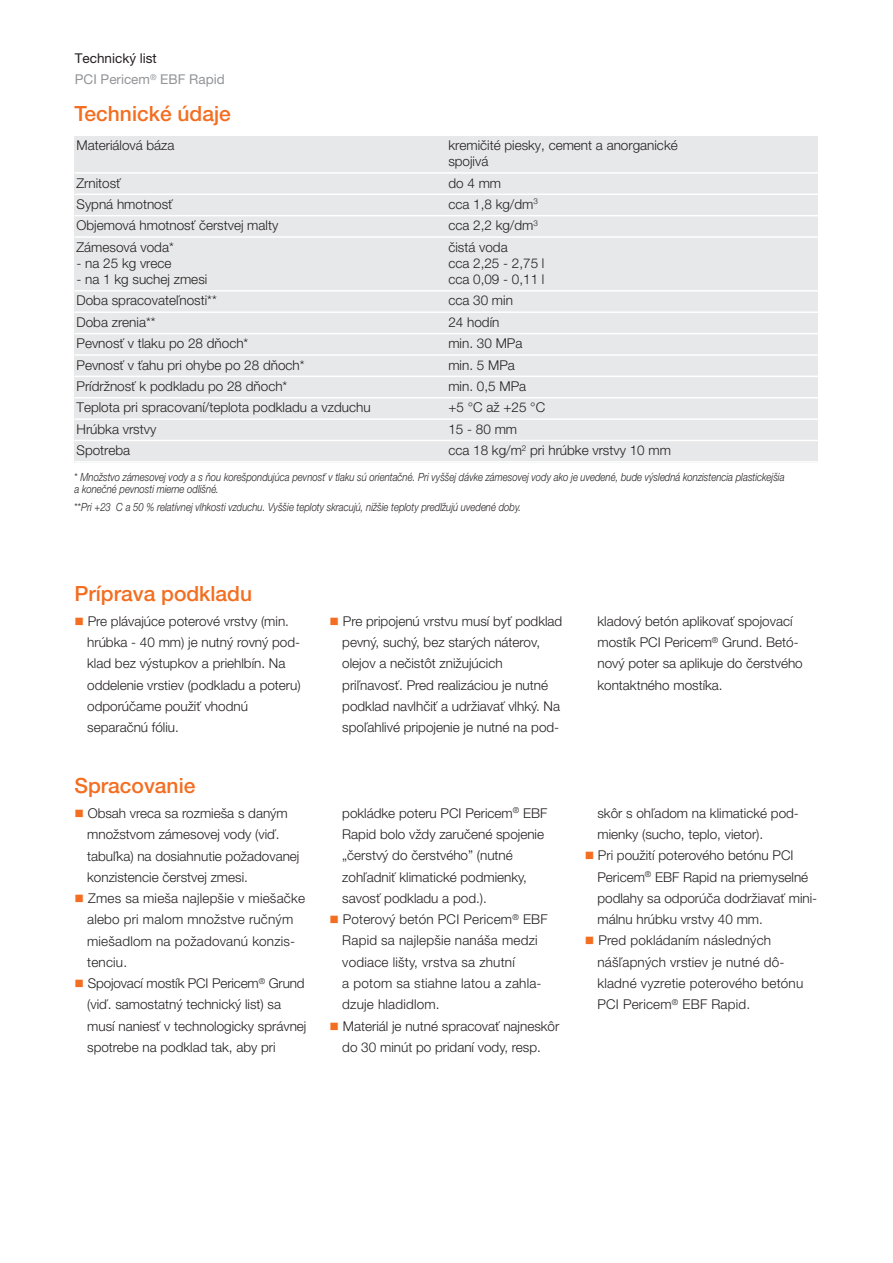
<style>
.page{position:relative;width:893px;height:1263px;background:#fff}
.page>*{position:absolute;margin:0;border:0;box-sizing:border-box;transform-origin:0 0}
.t1{font:500 21px "Helvetica Neue LT Pro";color:#f36e21}
.t2{font:300 13.5px/21.3px "Helvetica Neue LT Pro";color:#231f20}
.t3{font:13.5px/21.3px "Helvetica Neue LT Pro";color:#939598}
.t4{font:italic 300 11.25px/12px "Helvetica Neue LT Pro";color:#231f20;scale:.85 1}
.s1{color:#231f20}
.s2{font-style:normal}
.s3{color:#f36e21}
</style>
<div class="page">
<div style="left:74px;top:136px;width:372px;height:37px;background:#e7e8e9"></div>
<div style="left:446px;top:136px;width:372px;height:37px;background:#e7e8e9"></div>
<div style="left:74px;top:173px;width:372px;height:21px;background:#e7e8e9"></div>
<div style="left:446px;top:173px;width:372px;height:21px;background:#e7e8e9"></div>
<div style="left:74px;top:194px;width:372px;height:22px;background:#e7e8e9"></div>
<div style="left:446px;top:194px;width:372px;height:22px;background:#e7e8e9"></div>
<div style="left:74px;top:216px;width:372px;height:21px;background:#e7e8e9"></div>
<div style="left:446px;top:216px;width:372px;height:21px;background:#e7e8e9"></div>
<div style="left:74px;top:237px;width:372px;height:54px;background:#e7e8e9"></div>
<div style="left:446px;top:237px;width:372px;height:54px;background:#e7e8e9"></div>
<div style="left:74px;top:291px;width:372px;height:21px;background:#e7e8e9"></div>
<div style="left:446px;top:291px;width:372px;height:21px;background:#e7e8e9"></div>
<div style="left:74px;top:312px;width:372px;height:22px;background:#e7e8e9"></div>
<div style="left:446px;top:312px;width:372px;height:22px;background:#e7e8e9"></div>
<div style="left:74px;top:334px;width:372px;height:21px;background:#e7e8e9"></div>
<div style="left:446px;top:334px;width:372px;height:21px;background:#e7e8e9"></div>
<div style="left:74px;top:355px;width:372px;height:21px;background:#e7e8e9"></div>
<div style="left:446px;top:355px;width:372px;height:21px;background:#e7e8e9"></div>
<div style="left:74px;top:376px;width:372px;height:22px;background:#e7e8e9"></div>
<div style="left:446px;top:376px;width:372px;height:22px;background:#e7e8e9"></div>
<div style="left:74px;top:398px;width:372px;height:21px;background:#e7e8e9"></div>
<div style="left:446px;top:398px;width:372px;height:21px;background:#e7e8e9"></div>
<div style="left:74px;top:419px;width:372px;height:21px;background:#e7e8e9"></div>
<div style="left:446px;top:419px;width:372px;height:21px;background:#e7e8e9"></div>
<div style="left:74px;top:440px;width:372px;height:23px;background:#e7e8e9"></div>
<div style="left:446px;top:440px;width:372px;height:23px;background:#e7e8e9"></div>
<hr style="left:74px;top:172px;width:744px;height:2px;background:#fff">
<hr style="left:74px;top:194px;width:744px;height:1px;background:#fff">
<hr style="left:74px;top:215px;width:744px;height:1px;background:#fff">
<hr style="left:74px;top:236px;width:744px;height:2px;background:#fff">
<hr style="left:74px;top:290px;width:744px;height:2px;background:#fff">
<hr style="left:74px;top:311px;width:744px;height:2px;background:#fff">
<hr style="left:74px;top:333px;width:744px;height:1px;background:#fff">
<hr style="left:74px;top:354px;width:744px;height:2px;background:#fff">
<hr style="left:74px;top:376px;width:744px;height:1px;background:#fff">
<hr style="left:74px;top:397px;width:744px;height:1px;background:#fff">
<hr style="left:74px;top:418px;width:744px;height:2px;background:#fff">
<hr style="left:74px;top:440px;width:744px;height:1px;background:#fff">
<hr style="left:74px;top:461px;width:744px;height:2px;background:#fff">
<p class="t3" style="left:75px;top:49px;width:151px"><span class="s1">Technický list<br></span>PCI Pericem<sup>®</sup> EBF Rapid</p>
<h1 class="t1" style="left:74px;top:106px;width:158px">Technické údaje</h1>
<p class="t2" style="left:77px;top:136px;width:100px">Materiálová báza</p>
<p class="t2" style="left:448px;top:138px;width:231px;line-height:16.2px">kremičité piesky, cement a anorganické spojivá</p>
<p class="t2" style="left:77px;top:173px;width:46px">Zrnitosť</p>
<p class="t2" style="left:448px;top:173px;width:54px">do 4 mm</p>
<p class="t2" style="left:77px;top:195px;width:98px">Sypná hmotnosť</p>
<p class="t2" style="left:448px;top:195px;width:91px">cca 1,8 kg/dm<sup>3</sup></p>
<p class="t2" style="left:77px;top:216px;width:203px">Objemová hmotnosť čerstvej malty</p>
<p class="t2" style="left:448px;top:216px;width:91px">cca 2,2 kg/dm<sup>3</sup></p>
<p class="t2" style="left:77px;top:237px;width:99px">Zámesová voda*</p>
<p class="t2" style="left:77px;top:254px;width:97px">- na 25 kg vrece</p>
<p class="t2" style="left:77px;top:270px;width:132px">- na 1 kg suchej zmesi</p>
<p class="t2" style="left:448px;top:240px;width:98px;line-height:16.2px">čistá voda<br>cca 2,25 - 2,75 l cca 0,09 - 0,11 l</p>
<p class="t2" style="left:77px;top:291px;width:142px">Doba spracovateľnosti**</p>
<p class="t2" style="left:448px;top:291px;width:66px">cca 30 min</p>
<p class="t2" style="left:77px;top:313px;width:81px">Doba zrenia**</p>
<p class="t2" style="left:448px;top:313px;width:53px">24 hodín</p>
<p class="t2" style="left:77px;top:334px;width:173px">Pevnosť v tlaku po 28 dňoch*</p>
<p class="t2" style="left:448px;top:334px;width:76px">min. 30 MPa</p>
<p class="t2" style="left:77px;top:355px;width:230px">Pevnosť v ťahu pri ohybe po 28 dňoch*</p>
<p class="t2" style="left:448px;top:355px;width:68px">min. 5 MPa</p>
<p class="t2" style="left:77px;top:377px;width:212px">Prídržnosť k podkladu po 28 dňoch*</p>
<p class="t2" style="left:448px;top:377px;width:79px">min. 0,5 MPa</p>
<p class="t2" style="left:77px;top:398px;width:296px">Teplota pri spracovaní/teplota podkladu a vzduchu</p>
<p class="t2" style="left:448px;top:398px;width:98px">+5 °C až +25 °C</p>
<p class="t2" style="left:77px;top:420px;width:81px">Hrúbka vrstvy</p>
<p class="t2" style="left:448px;top:420px;width:70px">15 - 80 mm</p>
<p class="t2" style="left:77px;top:441px;width:55px">Spotreba</p>
<p class="t2" style="left:448px;top:441px;width:224px">cca 18 kg/m<sup>2</sup> pri hrúbke vrstvy 10 mm</p>
<p class="t4" style="left:74px;top:472px;width:837px"><span class="s2">*</span> Množstvo zámesovej vody a s ňou korešpondujúca pevnosť v tlaku sú orientačné. Pri vyššej dávke zámesovej vody ako je uvedené, bude výsledná konzistencia plastickejšia a konečné pevnosti mierne odlišné.</p>
<p class="t4" style="left:74px;top:502px;width:527px"><span class="s2">**</span>Pri +23 C a 50 % relatívnej vlhkosti vzduchu. Vyššie teploty skracujú, nižšie teploty predlžujú uvedené doby.</p>
<h1 class="t1" style="left:74px;top:586px;width:179px">Príprava podkladu</h1>
<p class="t2" style="left:87px;top:612px;width:215px;text-indent:-13px"><span class="s3">■</span> Pre plávajúce poterové vrstvy (min. hrúbka - 40 mm) je nutný rovný pod&shy;klad bez výstupkov a priehlbín. Na oddelenie vrstiev (podkladu a poteru) odporúčame použiť vhodnú separačnú fóliu.</p>
<p class="t2" style="left:342px;top:612px;width:222px;text-indent:-13px"><span class="s3">■</span> Pre pripojenú vrstvu musí byť podklad pevný, suchý, bez starých náterov, olejov a nečistôt znižujúcich priľnavosť. Pred realizáciou je nutné podklad navlhčiť a udržiavať vlhký. Na spoľahlivé pripojenie je nutné na pod-</p>
<p class="t2" style="left:597px;top:612px;width:207px">kladový betón aplikovať spojovací mostík PCI Pericem<sup>®</sup> Grund. Betó&shy;nový poter sa aplikuje do čerstvého kontaktného mostíka.</p>
<h1 class="t1" style="left:74px;top:778px;width:123px">Spracovanie</h1>
<p class="t2" style="left:87px;top:804px;width:214px;text-indent:-13px"><span class="s3">■</span> Obsah vreca sa rozmieša s daným množstvom zámesovej vody (viď. tabuľka) na dosiahnutie požadovanej konzistencie čerstvej zmesi.</p>
<p class="t2" style="left:87px;top:889px;width:219px;text-indent:-13px"><span class="s3">■</span> Zmes sa mieša najlepšie v miešačke alebo pri malom množstve ručným miešadlom na požadovanú konzis&shy;tenciu.</p>
<p class="t2" style="left:87px;top:974px;width:221px;text-indent:-13px"><span class="s3">■</span> Spojovací mostík PCI Pericem<sup>®</sup> Grund (viď. samostatný technický list) sa musí naniesť v technologicky správnej spotrebe na podklad tak, aby pri</p>
<p class="t2" style="left:342px;top:804px;width:207px">pokládke poteru PCI Pericem<sup>®</sup> EBF<br>Rapid bolo vždy zaručené spojenie „čerstvý do čerstvého” (nutné zohľadniť klimatické podmienky, savosť podkladu a pod.).</p>
<p class="t2" style="left:342px;top:910px;width:207px;text-indent:-13px"><span class="s3">■</span> Poterový betón PCI Pericem<sup>®</sup> EBF<br>Rapid sa najlepšie nanáša medzi vodiace lišty, vrstva sa zhutní<br>a potom sa stiahne latou a zahla&shy;dzuje hladidlom.</p>
<p class="t2" style="left:330px;top:1016px;width:231px;text-align:center"><span class="s3">■</span> Materiál je nutné spracovať najneskôr do 30 minút po pridaní vody, resp.</p>
<p class="t2" style="left:597px;top:804px;width:203px">skôr s ohľadom na klimatické pod&shy;mienky (sucho, teplo, vietor).</p>
<p class="t2" style="left:597px;top:846px;width:221px;text-indent:-13px"><span class="s3">■</span> Pri použití poterového betónu PCI Pericem<sup>®</sup> EBF Rapid na priemyselné podlahy sa odporúča dodržiavať mini&shy;málnu hrúbku vrstvy 40 mm.</p>
<p class="t2" style="left:597px;top:931px;width:207px;text-indent:-13px"><span class="s3">■</span> Pred pokládaním následných nášľapných vrstiev je nutné dô&shy;kladné vyzretie poterového betónu<br>PCI Pericem<sup>®</sup> EBF Rapid.</p>
</div>
